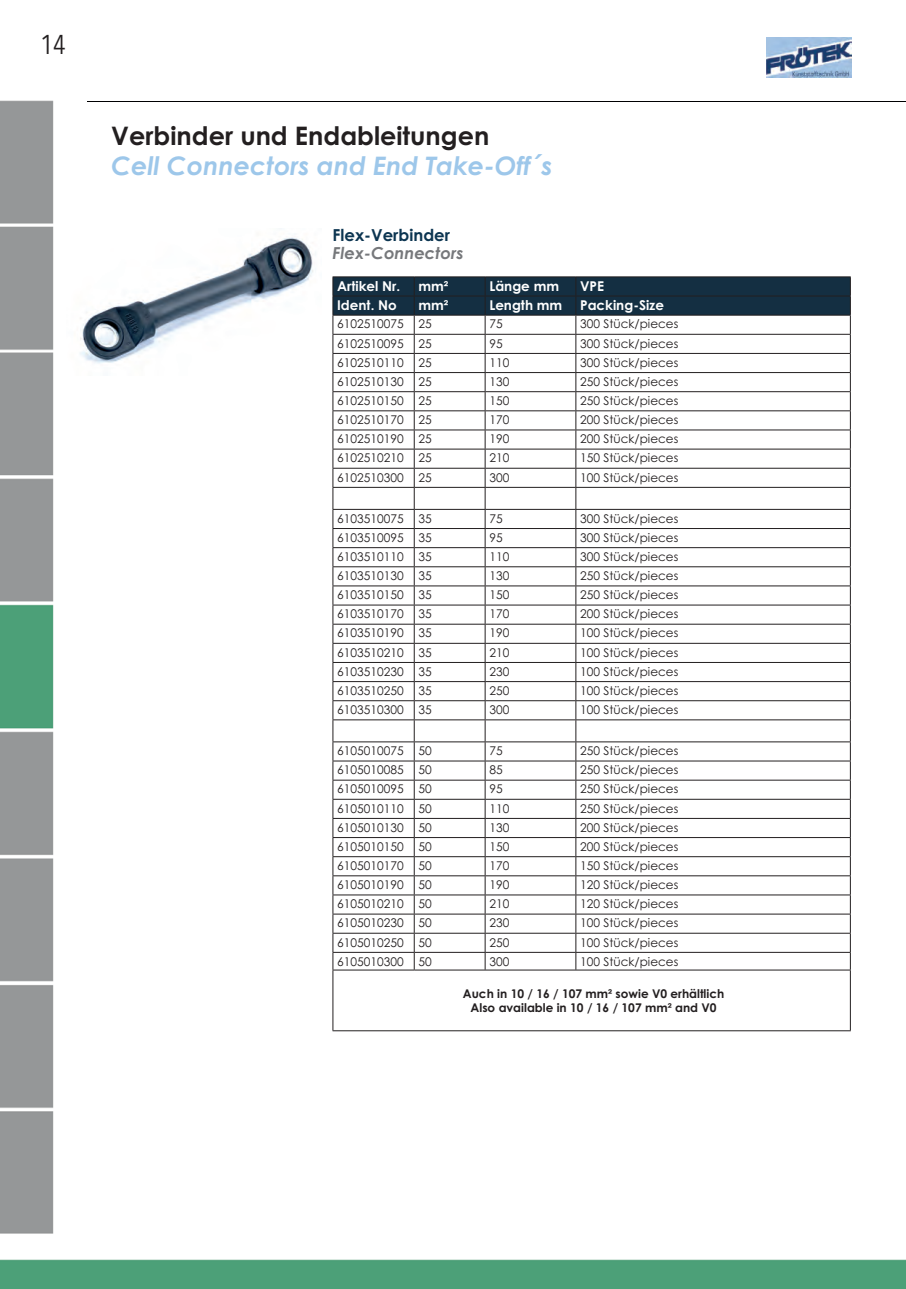
<style>
.page{position:relative;width:906px;height:1289px;background:#fff}
.page>*{position:absolute;margin:0;border:0;box-sizing:border-box;transform-origin:0 0}
.t1{font:27px "Avenir Next Condensed";color:#231f20}
.t2{font:italic 700 25.5px "Century Gothic";color:#9dc7ea}
.t3{font:700 25.5px "Century Gothic";color:#231f20}
.t4{font:italic 700 16.5px "Century Gothic";color:#76787b}
.t5{font:700 16.5px "Century Gothic";color:#0c3551}
.t6{font:700 13.5px "Century Gothic";color:#fff}
.t7{font:12px "Century Gothic";color:#231f20}
.t8{font:700 12px/14.4px "Century Gothic";color:#231f20;text-align:center}
</style>
<div class="page">
<img style="left:0;top:37px;width:906px;height:1251px">
<img style="left:87px;top:101px;width:819px;height:1px">
<img style="left:766px;top:37px;width:85px;height:40px">
<hr style="left:332px;top:276px;width:82px;height:1px;background:#231f20">
<hr style="left:414px;top:276px;width:71px;height:1px;background:#231f20">
<hr style="left:485px;top:276px;width:91px;height:1px;background:#231f20">
<hr style="left:576px;top:276px;width:274px;height:1px;background:#231f20">
<svg style="left:332px;top:277px;width:519px;height:692px"></svg>
<hr style="left:332px;top:969px;width:82px;height:1px;background:#231f20">
<hr style="left:332px;top:970px;width:1px;height:60px;background:#231f20">
<hr style="left:414px;top:969px;width:436px;height:1px;background:#231f20">
<hr style="left:850px;top:970px;width:1px;height:60px;background:#231f20">
<hr style="left:332px;top:1030px;width:518px;height:1px;background:#231f20">
<img style="left:67px;top:229px;width:255px;height:146px">
<h1 class="t1" style="left:41px;top:29px;width:27px">14</h1>
<h2 class="t3" style="left:111px;top:126px;width:379px">Verbinder und Endableitungen</h2>
<h2 class="t2" style="left:111px;top:156px;width:443px">Cell Connectors and End Take-Off´s</h2>
<h3 class="t5" style="left:332px;top:229px;width:119px">Flex-Verbinder</h3>
<h3 class="t4" style="left:332px;top:247px;width:133px">Flex-Connectors</h3>
<p class="t6" style="left:337px;top:281px;width:65px">Artikel Nr.</p>
<p class="t6" style="left:418px;top:281px;width:31px">mm²</p>
<p class="t6" style="left:489px;top:281px;width:71px">Länge mm</p>
<p class="t6" style="left:580px;top:281px;width:26px">VPE</p>
<p class="t6" style="left:337px;top:300px;width:61px">Ident. No</p>
<p class="t6" style="left:418px;top:300px;width:31px">mm²</p>
<p class="t6" style="left:489px;top:300px;width:74px">Length mm</p>
<p class="t6" style="left:580px;top:300px;width:85px">Packing-Size</p>
<p class="t7" style="left:337px;top:319px;width:96px">6102510075 25</p>
<p class="t7" style="left:489px;top:319px;width:15px">75</p>
<p class="t7" style="left:580px;top:319px;width:100px">300 Stück/pieces</p>
<p class="t7" style="left:337px;top:339px;width:96px">6102510095 25</p>
<p class="t7" style="left:489px;top:339px;width:15px">95</p>
<p class="t7" style="left:580px;top:339px;width:100px">300 Stück/pieces</p>
<p class="t7" style="left:337px;top:358px;width:96px">6102510110 25</p>
<p class="t7" style="left:489px;top:358px;width:21px">110</p>
<p class="t7" style="left:580px;top:358px;width:100px">300 Stück/pieces</p>
<p class="t7" style="left:337px;top:377px;width:96px">6102510130 25</p>
<p class="t7" style="left:489px;top:377px;width:21px">130</p>
<p class="t7" style="left:580px;top:377px;width:100px">250 Stück/pieces</p>
<p class="t7" style="left:337px;top:396px;width:96px">6102510150 25</p>
<p class="t7" style="left:489px;top:396px;width:21px">150</p>
<p class="t7" style="left:580px;top:396px;width:100px">250 Stück/pieces</p>
<p class="t7" style="left:337px;top:415px;width:96px">6102510170 25</p>
<p class="t7" style="left:489px;top:415px;width:21px">170</p>
<p class="t7" style="left:580px;top:415px;width:100px">200 Stück/pieces</p>
<p class="t7" style="left:337px;top:434px;width:96px">6102510190 25</p>
<p class="t7" style="left:489px;top:434px;width:21px">190</p>
<p class="t7" style="left:580px;top:434px;width:100px">200 Stück/pieces</p>
<p class="t7" style="left:337px;top:453px;width:96px">6102510210 25</p>
<p class="t7" style="left:489px;top:453px;width:21px">210</p>
<p class="t7" style="left:580px;top:453px;width:100px">150 Stück/pieces</p>
<p class="t7" style="left:337px;top:472px;width:96px">6102510300 25</p>
<p class="t7" style="left:489px;top:472px;width:21px">300</p>
<p class="t7" style="left:580px;top:472px;width:100px">100 Stück/pieces</p>
<p class="t7" style="left:337px;top:514px;width:96px">6103510075 35</p>
<p class="t7" style="left:489px;top:514px;width:15px">75</p>
<p class="t7" style="left:580px;top:514px;width:100px">300 Stück/pieces</p>
<p class="t7" style="left:337px;top:533px;width:96px">6103510095 35</p>
<p class="t7" style="left:489px;top:533px;width:15px">95</p>
<p class="t7" style="left:580px;top:533px;width:100px">300 Stück/pieces</p>
<p class="t7" style="left:337px;top:552px;width:96px">6103510110 35</p>
<p class="t7" style="left:489px;top:552px;width:21px">110</p>
<p class="t7" style="left:580px;top:552px;width:100px">300 Stück/pieces</p>
<p class="t7" style="left:337px;top:571px;width:96px">6103510130 35</p>
<p class="t7" style="left:489px;top:571px;width:21px">130</p>
<p class="t7" style="left:580px;top:571px;width:100px">250 Stück/pieces</p>
<p class="t7" style="left:337px;top:590px;width:96px">6103510150 35</p>
<p class="t7" style="left:489px;top:590px;width:21px">150</p>
<p class="t7" style="left:580px;top:590px;width:100px">250 Stück/pieces</p>
<p class="t7" style="left:337px;top:609px;width:96px">6103510170 35</p>
<p class="t7" style="left:489px;top:609px;width:21px">170</p>
<p class="t7" style="left:580px;top:609px;width:100px">200 Stück/pieces</p>
<p class="t7" style="left:337px;top:628px;width:96px">6103510190 35</p>
<p class="t7" style="left:489px;top:628px;width:21px">190</p>
<p class="t7" style="left:580px;top:628px;width:100px">100 Stück/pieces</p>
<p class="t7" style="left:337px;top:647px;width:96px">6103510210 35</p>
<p class="t7" style="left:489px;top:647px;width:21px">210</p>
<p class="t7" style="left:580px;top:647px;width:100px">100 Stück/pieces</p>
<p class="t7" style="left:337px;top:667px;width:96px">6103510230 35</p>
<p class="t7" style="left:489px;top:667px;width:21px">230</p>
<p class="t7" style="left:580px;top:667px;width:100px">100 Stück/pieces</p>
<p class="t7" style="left:337px;top:686px;width:96px">6103510250 35</p>
<p class="t7" style="left:489px;top:686px;width:21px">250</p>
<p class="t7" style="left:580px;top:686px;width:100px">100 Stück/pieces</p>
<p class="t7" style="left:337px;top:705px;width:96px">6103510300 35</p>
<p class="t7" style="left:489px;top:705px;width:21px">300</p>
<p class="t7" style="left:580px;top:705px;width:100px">100 Stück/pieces</p>
<p class="t7" style="left:337px;top:746px;width:96px">6105010075 50</p>
<p class="t7" style="left:489px;top:746px;width:15px">75</p>
<p class="t7" style="left:580px;top:746px;width:100px">250 Stück/pieces</p>
<p class="t7" style="left:337px;top:765px;width:96px">6105010085 50</p>
<p class="t7" style="left:489px;top:765px;width:15px">85</p>
<p class="t7" style="left:580px;top:765px;width:100px">250 Stück/pieces</p>
<p class="t7" style="left:337px;top:784px;width:96px">6105010095 50</p>
<p class="t7" style="left:489px;top:784px;width:15px">95</p>
<p class="t7" style="left:580px;top:784px;width:100px">250 Stück/pieces</p>
<p class="t7" style="left:337px;top:803px;width:96px">6105010110 50</p>
<p class="t7" style="left:489px;top:803px;width:21px">110</p>
<p class="t7" style="left:580px;top:803px;width:100px">250 Stück/pieces</p>
<p class="t7" style="left:337px;top:822px;width:96px">6105010130 50</p>
<p class="t7" style="left:489px;top:822px;width:21px">130</p>
<p class="t7" style="left:580px;top:822px;width:100px">200 Stück/pieces</p>
<p class="t7" style="left:337px;top:842px;width:96px">6105010150 50</p>
<p class="t7" style="left:489px;top:842px;width:21px">150</p>
<p class="t7" style="left:580px;top:842px;width:100px">200 Stück/pieces</p>
<p class="t7" style="left:337px;top:861px;width:96px">6105010170 50</p>
<p class="t7" style="left:489px;top:861px;width:21px">170</p>
<p class="t7" style="left:580px;top:861px;width:100px">150 Stück/pieces</p>
<p class="t7" style="left:337px;top:880px;width:96px">6105010190 50</p>
<p class="t7" style="left:489px;top:880px;width:21px">190</p>
<p class="t7" style="left:580px;top:880px;width:100px">120 Stück/pieces</p>
<p class="t7" style="left:337px;top:899px;width:96px">6105010210 50</p>
<p class="t7" style="left:489px;top:899px;width:21px">210</p>
<p class="t7" style="left:580px;top:899px;width:100px">120 Stück/pieces</p>
<p class="t7" style="left:337px;top:918px;width:96px">6105010230 50</p>
<p class="t7" style="left:489px;top:918px;width:21px">230</p>
<p class="t7" style="left:580px;top:918px;width:100px">100 Stück/pieces</p>
<p class="t7" style="left:337px;top:937px;width:96px">6105010250 50</p>
<p class="t7" style="left:489px;top:937px;width:21px">250</p>
<p class="t7" style="left:580px;top:937px;width:100px">100 Stück/pieces</p>
<p class="t7" style="left:337px;top:956px;width:96px">6105010300 50</p>
<p class="t7" style="left:489px;top:956px;width:21px">300</p>
<p class="t7" style="left:580px;top:956px;width:100px">100 Stück/pieces</p>
<p class="t8" style="left:463px;top:987px;width:263px">Auch in 10 / 16 / 107 mm² sowie V0 erhältlich<br>Also available in 10 / 16 / 107 mm² and V0</p>
</div>
